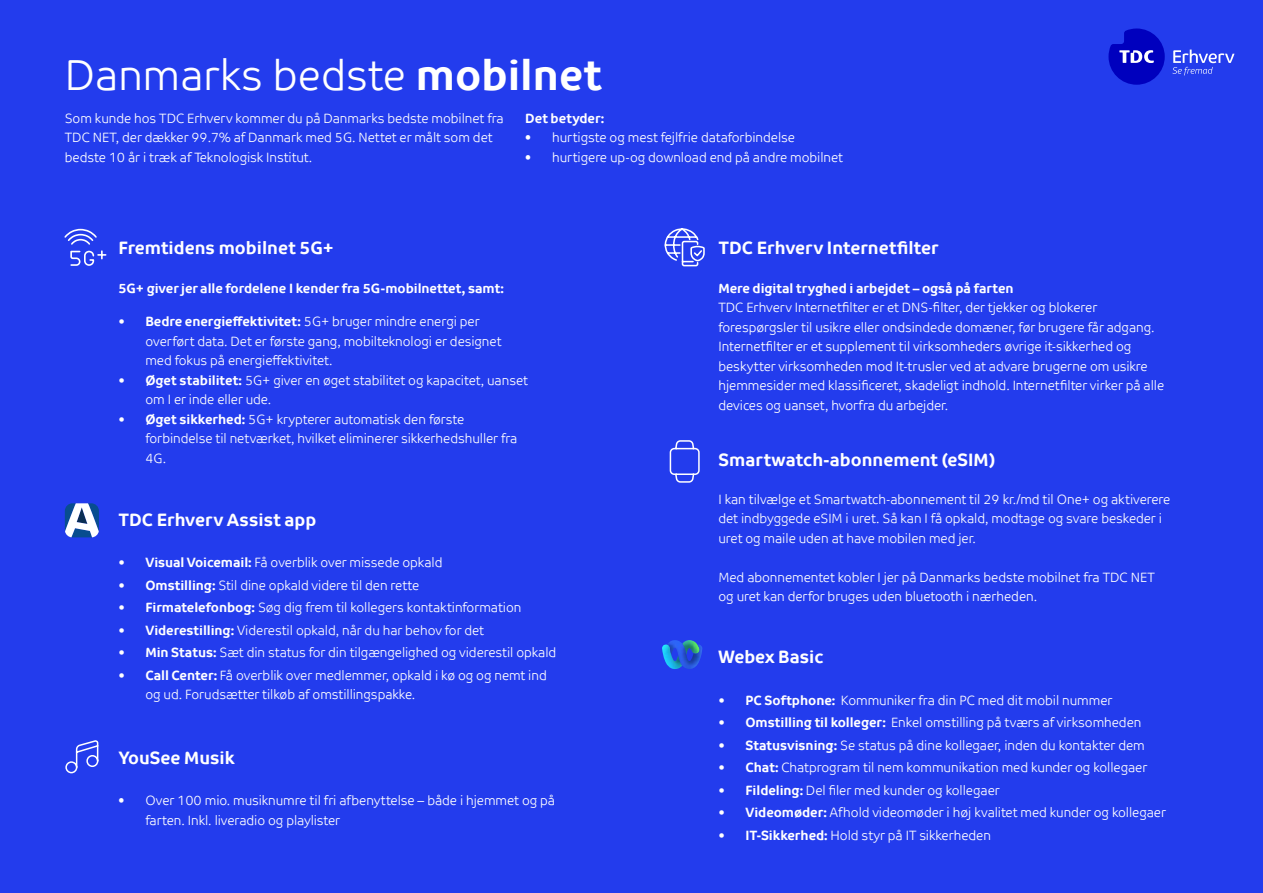
<style>
.page{position:relative;width:1263px;height:893px;background:#233ced}
.page>*{position:absolute;margin:0;border:0;box-sizing:border-box;transform-origin:0 0}
.t1{font:43.35px "TDC Light";color:#fff}
.t2{font:700 18px "TDC";color:#fff}
.t3{font:13.5px/19.5px "TDC Light";letter-spacing:-.005em;color:#fff}
.t4{font:700 13.5px "TDC";letter-spacing:-.005em;color:#fff}
.s1{font-family:"TDC";font-weight:700}
.s2{font-family:"TDC Light";font-weight:400}
</style>
<div class="page">
<svg style="left:1108px;top:29px;width:57px;height:56px"></svg>
<svg style="left:1172px;top:50px;width:62px;height:25px"></svg>
<svg style="left:65px;top:503px;width:34px;height:34px"></svg>
<svg style="left:64px;top:228px;width:42px;height:38px"></svg>
<svg style="left:65px;top:740px;width:34px;height:34px"></svg>
<svg style="left:669px;top:440px;width:31px;height:43px"></svg>
<img style="left:662px;top:645px;width:5px;height:20px">
<img style="left:667px;top:640px;width:35px;height:29px">
<svg style="left:664px;top:228px;width:41px;height:39px"></svg>
<h1 class="t1" style="left:65px;top:50px;width:539px">Danmarks bedste <span class="s1">mobilnet</span></h1>
<p class="t3" style="left:65px;top:109px;width:440px">Som kunde hos TDC Erhverv kommer du på Danmarks bedste mobilnet fra<br>TDC NET, der dækker 99.7% af Danmark med 5G. Nettet er målt som det bedste 10 år i træk af Teknologisk Institut.</p>
<p class="t4" style="left:525px;top:110px;width:81px">Det betyder:</p>
<p class="t3" style="left:525px;top:128px;width:271px">• hurtigste og mest fejlfrie dataforbindelse</p>
<p class="t3" style="left:525px;top:147px;width:319px">• hurtigere up-og download end på andre mobilnet</p>
<h2 class="t2" style="left:118px;top:237px;width:217px">Fremtidens mobilnet 5G+</h2>
<p class="t4" style="left:118px;top:280px;width:387px">5G+ giver jer alle fordelene I kender fra 5G-mobilnettet, samt:</p>
<p class="t4" style="left:118px;top:313px;width:363px">• Bedre energieffektivitet: <span class="s2">5G+ bruger mindre energi per</span></p>
<p class="t3" style="left:145px;top:332px;width:357px">overført data. Det er første gang, mobilteknologi er designet med fokus på energieffektivitet.</p>
<p class="t3" style="left:145px;top:371px;width:384px;text-indent:-27px"><span class="s1">• Øget stabilitet:</span> 5G+ giver en øget stabilitet og kapacitet, uanset om I er inde eller ude.</p>
<p class="t3" style="left:145px;top:410px;width:374px;text-indent:-27px"><span class="s1">• Øget sikkerhed:</span> 5G+ krypterer automatisk den første forbindelse til netværket, hvilket eliminerer sikkerhedshuller fra<br>4G.</p>
<h2 class="t2" style="left:118px;top:509px;width:200px">TDC Erhverv Assist app</h2>
<p class="t3" style="left:118px;top:553px;width:325px"><span class="s1">• Visual Voicemail:</span> Få overblik over missede opkald</p>
<p class="t3" style="left:118px;top:575px;width:302px"><span class="s1">• Omstilling:</span> Stil dine opkald videre til den rette</p>
<p class="t3" style="left:118px;top:598px;width:405px"><span class="s1">• Firmatelefonbog:</span> Søg dig frem til kollegers kontaktinformation</p>
<p class="t3" style="left:118px;top:620px;width:367px"><span class="s1">• Viderestilling:</span> Viderestil opkald, når du har behov for det</p>
<p class="t3" style="left:118px;top:643px;width:439px"><span class="s1">• Min Status:</span> Sæt din status for din tilgængelighed og viderestil opkald</p>
<p class="t3" style="left:145px;top:665px;width:403px;text-indent:-27px"><span class="s1">• Call Center:</span> Få overblik over medlemmer, opkald i kø og og nemt ind og ud. Forudsætter tilkøb af omstillingspakke.</p>
<h2 class="t2" style="left:118px;top:747px;width:118px">YouSee Musik</h2>
<p class="t3" style="left:145px;top:791px;width:411px;text-indent:-27px">• Over 100 mio. musiknumre til fri afbenyttelse – både i hjemmet og på farten. Inkl. liveradio og playlister</p>
<h2 class="t2" style="left:718px;top:237px;width:221px">TDC Erhverv Internetfilter</h2>
<p class="t4" style="left:718px;top:280px;width:297px">Mere digital tryghed i arbejdet – også på farten</p>
<p class="t3" style="left:718px;top:298px;width:447px">TDC Erhverv Internetfilter er et DNS-filter, der tjekker og blokerer forespørgsler til usikre eller ondsindede domæner, før brugere får adgang.<br>Internetfilter er et supplement til virksomheders øvrige it-sikkerhed og beskytter virksomheden mod It-trusler ved at advare brugerne om usikre hjemmesider med klassificeret, skadeligt indhold. Internetfilter virker på alle devices og uanset, hvorfra du arbejder.</p>
<h2 class="t2" style="left:718px;top:448px;width:278px">Smartwatch-abonnement (eSIM)</h2>
<p class="t3" style="left:718px;top:490px;width:453px">I kan tilvælge et Smartwatch-abonnement til 29 kr./md til One+ og aktiverere det indbyggede eSIM i uret. Så kan I få opkald, modtage og svare beskeder i uret og maile uden at have mobilen med jer.</p>
<p class="t3" style="left:718px;top:568px;width:438px">Med abonnementet kobler I jer på Danmarks bedste mobilnet fra TDC NET og uret kan derfor bruges uden bluetooth i nærheden.</p>
<h2 class="t2" style="left:718px;top:646px;width:107px">Webex Basic</h2>
<p class="t3" style="left:718px;top:690px;width:395px"><span class="s1">• PC Softphone:</span> Kommuniker fra din PC med dit mobil nummer</p>
<p class="t3" style="left:718px;top:713px;width:424px"><span class="s1">• Omstilling til kolleger:</span> Enkel omstilling på tværs af virksomheden</p>
<p class="t3" style="left:718px;top:735px;width:428px"><span class="s1">• Statusvisning:</span> Se status på dine kollegaer, inden du kontakter dem</p>
<p class="t3" style="left:718px;top:758px;width:430px"><span class="s1">• Chat:</span> Chatprogram til nem kommunikation med kunder og kollegaer</p>
<p class="t3" style="left:718px;top:780px;width:283px"><span class="s1">• Fildeling:</span> Del filer med kunder og kollegaer</p>
<p class="t3" style="left:718px;top:803px;width:449px"><span class="s1">• Videomøder:</span> Afhold videomøder i høj kvalitet med kunder og kollegaer</p>
<p class="t3" style="left:718px;top:825px;width:274px"><span class="s1">• IT-Sikkerhed:</span> Hold styr på IT sikkerheden</p>
</div>
